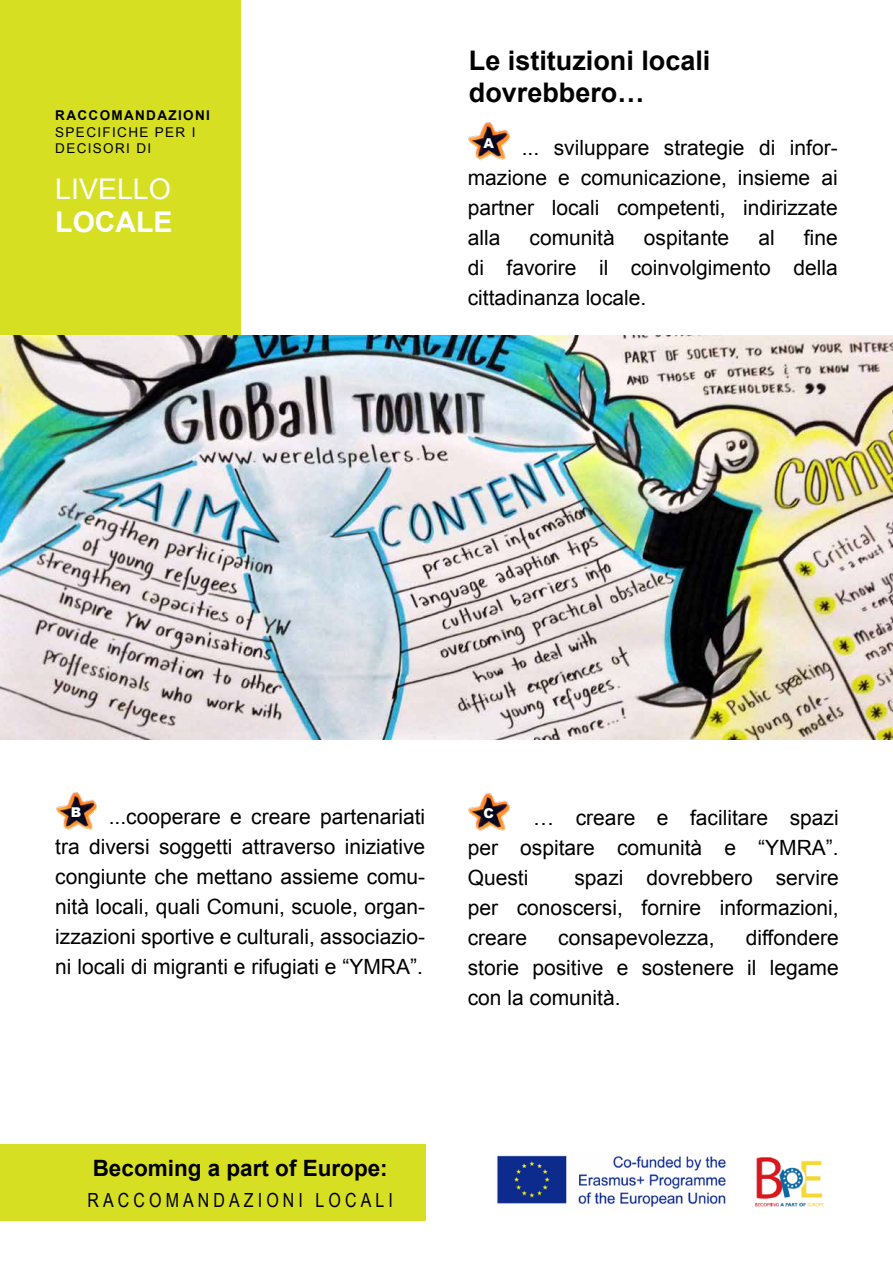
<style>
.page{position:relative;width:893px;height:1263px;background:#fff}
.page>*{position:absolute;margin:0;border:0;box-sizing:border-box;transform-origin:0 0}
.t1{font:28.5px "Arial";color:#fff}
.t2{font:700 28.5px "Arial";color:#fff}
.t3{font:700 27px/32.4px "Arial";color:#000}
.t4{font:700 22.5px "Arial";color:#000}
.t5{font:21px/30px "Arial";color:#000;text-align:justify}
.t6{font:19.5px "Arial Narrow";letter-spacing:.21em;color:#000}
.t7{font:13.5px/16.2px "Arial";letter-spacing:.1em;color:#000}
.t8{font:700 13.5px "Arial";letter-spacing:.1em;color:#000}
.t9{font:900 13.5px "Arial";color:#fff}
</style>
<div class="page">
<div style="left:0;top:0;width:240px;height:336px;background:#d7df23"></div>
<img style="left:755px;top:1157px;width:69px;height:50px">
<img style="left:497px;top:1155px;width:229px;height:52px">
<div style="left:0;top:1144px;width:425px;height:77px;background:#d7df23"></div>
<img style="left:0;top:336px;width:893px;height:404px">
<img style="left:468px;top:122px;width:43px;height:38px">
<img style="left:56px;top:792px;width:42px;height:38px">
<img style="left:468px;top:793px;width:43px;height:38px">
<p class="t8" style="left:55px;top:107px;width:156px">RACCOMANDAZIONI</p>
<p class="t7" style="left:55px;top:124px;width:142px">SPECIFICHE PER I<br>DECISORI DI</p>
<h1 class="t1" style="left:55px;top:171px;width:117px">LIVELLO</h1>
<h1 class="t2" style="left:55px;top:204px;width:119px">LOCALE</h1>
<p class="t3" style="left:469px;top:45px;width:243px">Le istituzioni locali dovrebbero…</p>
<p class="t9" style="left:483px;top:133px;width:12px">A</p>
<p class="t5" style="left:468px;top:132px;width:371px;text-indent:54px">... sviluppare strategie di infor&shy;mazione e comunicazione, insieme ai partner locali competenti, indirizzate alla</p>
<p class="t5" style="left:468px;top:222px;width:371px;text-indent:336px">fine di favorire il coinvolgimento della cittadinanza locale.</p>
<p class="t5" style="left:530px;top:222px;width:87px">comunità</p>
<p class="t5" style="left:644px;top:222px;width:87px">ospitante</p>
<p class="t5" style="left:758px;top:222px;width:18px">al</p>
<p class="t9" style="left:71px;top:803px;width:12px">B</p>
<p class="t5" style="left:55px;top:802px;width:371px;text-indent:53px">...cooperare e creare partenariati tra diversi soggetti attraverso iniziative congiunte che mettano assieme comu&shy;nità locali, quali Comuni, scuole, organ&shy;izzazioni sportive e culturali, associazio&shy;ni locali di migranti e rifugiati e “YMRA”.</p>
<p class="t9" style="left:483px;top:803px;width:12px">C</p>
<p class="t5" style="left:468px;top:803px;width:372px;text-indent:66px">… creare e facilitare spazi per ospitare comunità e “YMRA”.<br>Questi</p>
<p class="t5" style="left:468px;top:863px;width:372px;text-indent:107px">spazi dovrebbero servire per conoscersi, fornire informazioni, creare</p>
<p class="t5" style="left:468px;top:923px;width:372px;text-indent:278px">diffondere storie positive e sostenere il legame con la comunità.</p>
<p class="t5" style="left:558px;top:923px;width:158px">consapevolezza,</p>
<p class="t4" style="left:93px;top:1153px;width:297px">Becoming a part of Europe:</p>
<p class="t6" style="left:88px;top:1186px;width:307px">RACCOMANDAZIONI LOCALI</p>
</div>
